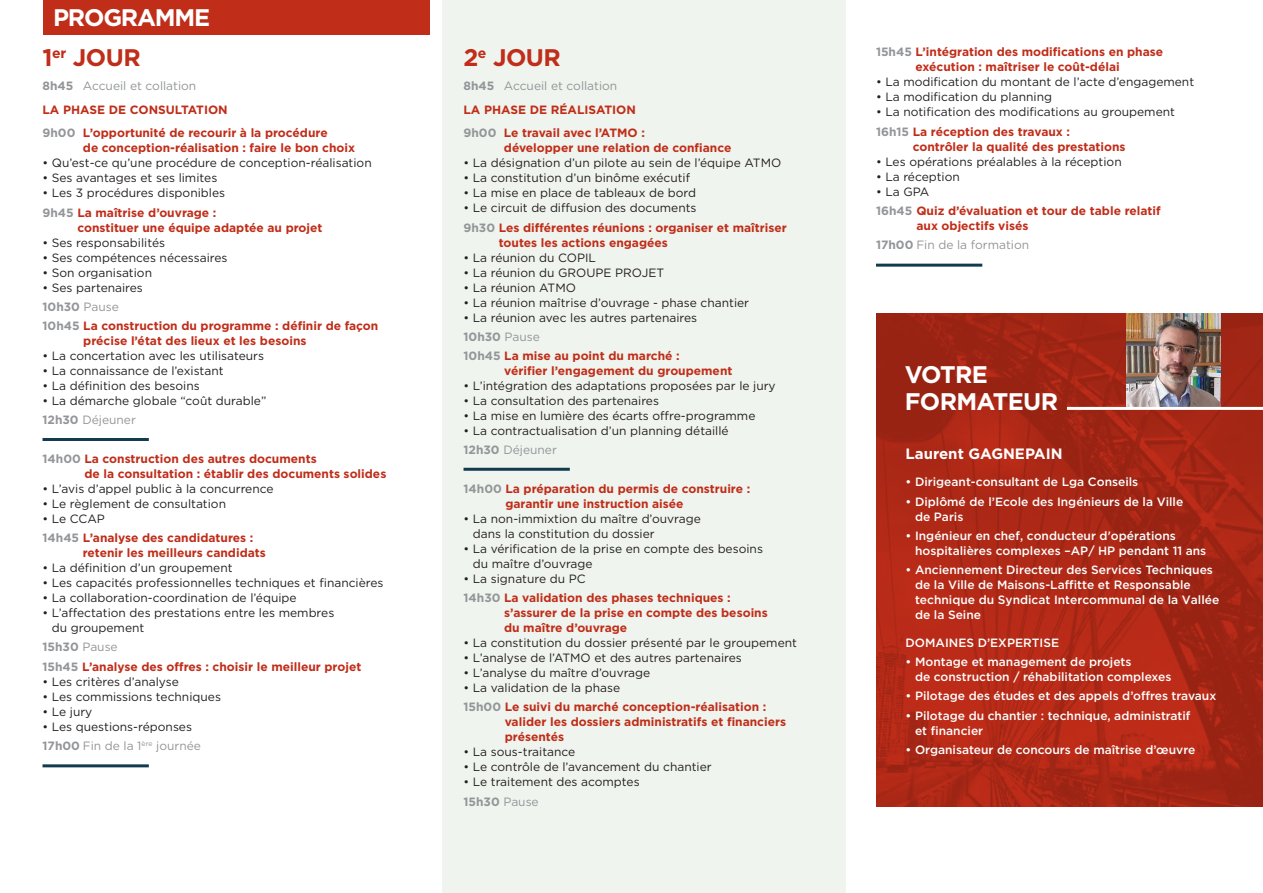
<style>
.page{position:relative;width:1263px;height:893px;background:#fff}
.page>*{position:absolute;margin:0;border:0;box-sizing:border-box;transform-origin:0 0}
.t1{font:700 24px/27px "Gotham";letter-spacing:-.025em;color:#fff}
.t2{font:700 24px "Gotham";letter-spacing:-.02em;color:#c02d19}
.t3{font:700 24px "Gotham";letter-spacing:-.05em;color:#fff}
.t4{font:700 15px "Gotham";color:#fff}
.t5{font:12px/15px "Gotham";color:#231f20}
.t6{font:700 12px/15px "Gotham";color:#c02d19}
.t7{font:500 12px/15px "Gotham";color:#fff}
.t8{font:12px "Gotham";color:#939598}
.t9{font:700 12px "Gotham";color:#939598}
.s1{font-weight:700}
.s2{color:#939598}
.s3{font-weight:400}
</style>
<div class="page">
<div style="left:442px;top:0;width:404px;height:893px;background:#eff4ee"></div>
<hr style="left:43px;top:438px;width:106px;height:3px;background:#133b50">
<hr style="left:43px;top:764px;width:106px;height:3px;background:#133b50">
<hr style="left:463px;top:468px;width:107px;height:3px;background:#133b50">
<hr style="left:876px;top:264px;width:106px;height:3px;background:#133b50">
<div style="left:43px;top:0;width:386px;height:34px;background:#c02d19"></div>
<svg style="left:876px;top:314px;width:387px;height:493px;background:#aa2715"></svg>
<img style="left:1127px;top:314px;width:93px;height:93px">
<hr style="left:1067px;top:407px;width:196px;height:3px;background:#fff">
<p class="t3" style="left:53px;top:1px;width:159px">PROGRAMME</p>
<p class="t2" style="left:43px;top:42px;width:100px">1<sup>er</sup> JOUR</p>
<p class="t8" style="left:43px;top:78px;width:155px"><span class="s1">8h45</span> Accueil et collation</p>
<p class="t6" style="left:43px;top:102px;width:187px">LA PHASE DE CONSULTATION</p>
<p class="t6" style="left:83px;top:126px;width:274px;text-indent:-40px"><span class="s2">9h00</span> L’opportunité de recourir à la procédure<br>de conception-réalisation : faire le bon choix</p>
<p class="t5" style="left:43px;top:155px;width:331px">• Qu’est-ce qu’une procédure de conception-réalisation</p>
<p class="t5" style="left:43px;top:170px;width:176px">• Ses avantages et ses limites</p>
<p class="t5" style="left:43px;top:185px;width:184px">• Les 3 procédures disponibles</p>
<p class="t6" style="left:77px;top:205px;width:247px;text-indent:-35px"><span class="s2">9h45</span> La maîtrise d’ouvrage :<br>constituer une équipe adaptée au projet</p>
<p class="t5" style="left:43px;top:235px;width:124px">• Ses responsabilités</p>
<p class="t5" style="left:43px;top:250px;width:187px">• Ses compétences nécessaires</p>
<p class="t5" style="left:43px;top:265px;width:111px">• Son organisation</p>
<p class="t5" style="left:43px;top:280px;width:102px">• Ses partenaires</p>
<p class="t9" style="left:43px;top:299px;width:78px">10h30 <span class="s3">Pause</span></p>
<p class="t6" style="left:83px;top:318px;width:297px;text-indent:-41px"><span class="s2">10h45</span> La construction du programme : définir de façon précise l’état des lieux et les besoins</p>
<p class="t5" style="left:43px;top:348px;width:223px">• La concertation avec les utilisateurs</p>
<p class="t5" style="left:43px;top:363px;width:183px">• La connaissance de l’existant</p>
<p class="t5" style="left:43px;top:378px;width:159px">• La définition des besoins</p>
<p class="t5" style="left:43px;top:393px;width:225px">• La démarche globale “coût durable”</p>
<p class="t8" style="left:43px;top:412px;width:95px"><span class="s1">12h30</span> Déjeuner</p>
<p class="t6" style="left:84px;top:451px;width:303px;text-indent:-42px"><span class="s2">14h00</span> La construction des autres documents<br>de la consultation : établir des documents solides</p>
<p class="t5" style="left:43px;top:481px;width:233px">• L’avis d’appel public à la concurrence</p>
<p class="t5" style="left:43px;top:496px;width:185px">• Le règlement de consultation</p>
<p class="t5" style="left:43px;top:511px;width:64px">• Le CCAP</p>
<p class="t6" style="left:83px;top:530px;width:185px;text-indent:-40px"><span class="s2">14h45</span> L’analyse des candidatures : retenir les meilleurs candidats</p>
<p class="t5" style="left:43px;top:560px;width:192px">• La définition d’un groupement</p>
<p class="t5" style="left:43px;top:575px;width:342px">• Les capacités professionnelles techniques et financières</p>
<p class="t5" style="left:43px;top:590px;width:256px">• La collaboration-coordination de l’équipe</p>
<p class="t5" style="left:52px;top:605px;width:284px;text-indent:-9px">• L’affectation des prestations entre les membres du groupement</p>
<p class="t9" style="left:43px;top:639px;width:77px">15h30 <span class="s3">Pause</span></p>
<p class="t6" style="left:43px;top:659px;width:320px"><span class="s2">15h45</span> L’analyse des offres : choisir le meilleur projet</p>
<p class="t5" style="left:43px;top:674px;width:138px">• Les critères d’analyse</p>
<p class="t5" style="left:43px;top:689px;width:180px">• Les commissions techniques</p>
<p class="t5" style="left:43px;top:704px;width:51px">• Le jury</p>
<p class="t5" style="left:43px;top:719px;width:151px">• Les questions-réponses</p>
<p class="t8" style="left:43px;top:738px;width:160px"><span class="s1">17h00</span> Fin de la 1<sup>ère</sup> journée</p>
<p class="t2" style="left:463px;top:42px;width:99px">2<sup>e</sup> JOUR</p>
<p class="t6" style="left:876px;top:45px;width:289px;text-align:center"><span class="s2">15h45</span> L’intégration des modifications en phase exécution : maîtriser le coût-délai</p>
<p class="t5" style="left:876px;top:74px;width:320px">• La modification du montant de l’acte d’engagement</p>
<p class="t5" style="left:876px;top:89px;width:177px">• La modification du planning</p>
<p class="t5" style="left:876px;top:104px;width:300px">• La notification des modifications au groupement</p>
<p class="t6" style="left:913px;top:124px;width:214px;text-indent:-37px"><span class="s2">16h15</span> La réception des travaux : contrôler la qualité des prestations</p>
<p class="t5" style="left:876px;top:154px;width:247px">• Les opérations préalables à la réception</p>
<p class="t5" style="left:876px;top:169px;width:85px">• La réception</p>
<p class="t5" style="left:876px;top:184px;width:55px">• La GPA</p>
<p class="t6" style="left:916px;top:203px;width:246px;text-indent:-40px"><span class="s2">16h45</span> Quiz d’évaluation et tour de table relatif aux objectifs visés</p>
<p class="t8" style="left:876px;top:237px;width:155px"><span class="s1">17h00</span> Fin de la formation</p>
<p class="t8" style="left:463px;top:78px;width:155px"><span class="s1">8h45</span> Accueil et collation</p>
<p class="t6" style="left:463px;top:102px;width:174px">LA PHASE DE RÉALISATION</p>
<p class="t6" style="left:504px;top:126px;width:229px;text-indent:-40px"><span class="s2">9h00</span> Le travail avec l’ATMO :<br>développer une relation de confiance</p>
<p class="t5" style="left:463px;top:155px;width:319px">• La désignation d’un pilote au sein de l’équipe ATMO</p>
<p class="t5" style="left:463px;top:170px;width:228px">• La constitution d’un binôme exécutif</p>
<p class="t5" style="left:463px;top:185px;width:234px">• La mise en place de tableaux de bord</p>
<p class="t5" style="left:463px;top:200px;width:235px">• Le circuit de diffusion des documents</p>
<p class="t6" style="left:499px;top:220px;width:290px;text-indent:-35px"><span class="s2">9h30</span> Les différentes réunions : organiser et maîtriser toutes les actions engagées</p>
<p class="t5" style="left:463px;top:250px;width:134px">• La réunion du COPIL</p>
<p class="t5" style="left:463px;top:265px;width:202px">• La réunion du GROUPE PROJET</p>
<p class="t5" style="left:463px;top:280px;width:114px">• La réunion ATMO</p>
<p class="t5" style="left:463px;top:295px;width:287px">• La réunion maîtrise d’ouvrage - phase chantier</p>
<p class="t5" style="left:463px;top:310px;width:235px">• La réunion avec les autres partenaires</p>
<p class="t9" style="left:463px;top:329px;width:78px">10h30 <span class="s3">Pause</span></p>
<p class="t6" style="left:504px;top:348px;width:230px;text-indent:-41px"><span class="s2">10h45</span> La mise au point du marché :<br>vérifier l’engagement du groupement</p>
<p class="t5" style="left:463px;top:378px;width:314px">• L’intégration des adaptations proposées par le jury</p>
<p class="t5" style="left:463px;top:393px;width:197px">• La consultation des partenaires</p>
<p class="t5" style="left:463px;top:408px;width:293px">• La mise en lumière des écarts offre-programme</p>
<p class="t5" style="left:463px;top:423px;width:267px">• La contractualisation d’un planning détaillé</p>
<p class="t8" style="left:463px;top:442px;width:95px"><span class="s1">12h30</span> Déjeuner</p>
<p class="t6" style="left:505px;top:481px;width:246px;text-indent:-42px"><span class="s2">14h00</span> La préparation du permis de construire : garantir une instruction aisée</p>
<p class="t5" style="left:473px;top:511px;width:229px;text-indent:-9px">• La non-immixtion du maître d’ouvrage dans la constitution du dossier</p>
<p class="t5" style="left:473px;top:541px;width:292px;text-indent:-9px">• La vérification de la prise en compte des besoins du maître d’ouvrage</p>
<p class="t5" style="left:463px;top:571px;width:124px">• La signature du PC</p>
<p class="t6" style="left:504px;top:590px;width:265px;text-indent:-41px"><span class="s2">14h30</span> La validation des phases techniques : s’assurer de la prise en compte des besoins du maître d’ouvrage</p>
<p class="t5" style="left:463px;top:635px;width:335px">• La constitution du dossier présenté par le groupement</p>
<p class="t5" style="left:463px;top:650px;width:280px">• L’analyse de l’ATMO et des autres partenaires</p>
<p class="t5" style="left:463px;top:665px;width:188px">• L’analyse du maître d’ouvrage</p>
<p class="t5" style="left:463px;top:680px;width:158px">• La validation de la phase</p>
<p class="t6" style="left:505px;top:700px;width:283px;text-indent:-41px"><span class="s2">15h00</span> Le suivi du marché conception-réalisation : valider les dossiers administratifs et financiers présentés</p>
<p class="t5" style="left:463px;top:744px;width:113px">• La sous-traitance</p>
<p class="t5" style="left:463px;top:759px;width:250px">• Le contrôle de l’avancement du chantier</p>
<p class="t5" style="left:463px;top:774px;width:178px">• Le traitement des acomptes</p>
<p class="t9" style="left:463px;top:793px;width:77px">15h30 <span class="s3">Pause</span></p>
<p class="t1" style="left:905px;top:361px;width:155px">VOTRE<br>FORMATEUR</p>
<p class="t4" style="left:905px;top:443px;width:159px">Laurent GAGNEPAIN</p>
<p class="t7" style="left:905px;top:474px;width:234px">• Dirigeant-consultant de Lga Conseils</p>
<p class="t7" style="left:915px;top:494px;width:270px;text-indent:-9px">• Diplômé de l’Ecole des Ingénieurs de la Ville de Paris</p>
<p class="t7" style="left:915px;top:528px;width:293px;text-indent:-9px">• Ingénieur en chef, conducteur d'opérations hospitalières complexes –AP/ HP pendant 11 ans</p>
<p class="t7" style="left:915px;top:562px;width:306px;text-indent:-9px">• Anciennement Directeur des Services Techniques de la Ville de Maisons-Laffitte et Responsable technique du Syndicat Intercommunal de la Vallée de la Seine</p>
<p class="t7" style="left:905px;top:635px;width:155px">DOMAINES D’EXPERTISE</p>
<p class="t7" style="left:915px;top:654px;width:258px;text-indent:-9px">• Montage et management de projets<br>de construction / réhabilitation complexes</p>
<p class="t7" style="left:905px;top:688px;width:312px">• Pilotage des études et des appels d’offres travaux</p>
<p class="t7" style="left:915px;top:708px;width:277px;text-indent:-9px">• Pilotage du chantier : technique, administratif et financier</p>
<p class="t7" style="left:905px;top:742px;width:291px">• Organisateur de concours de maîtrise d’œuvre</p>
</div>
